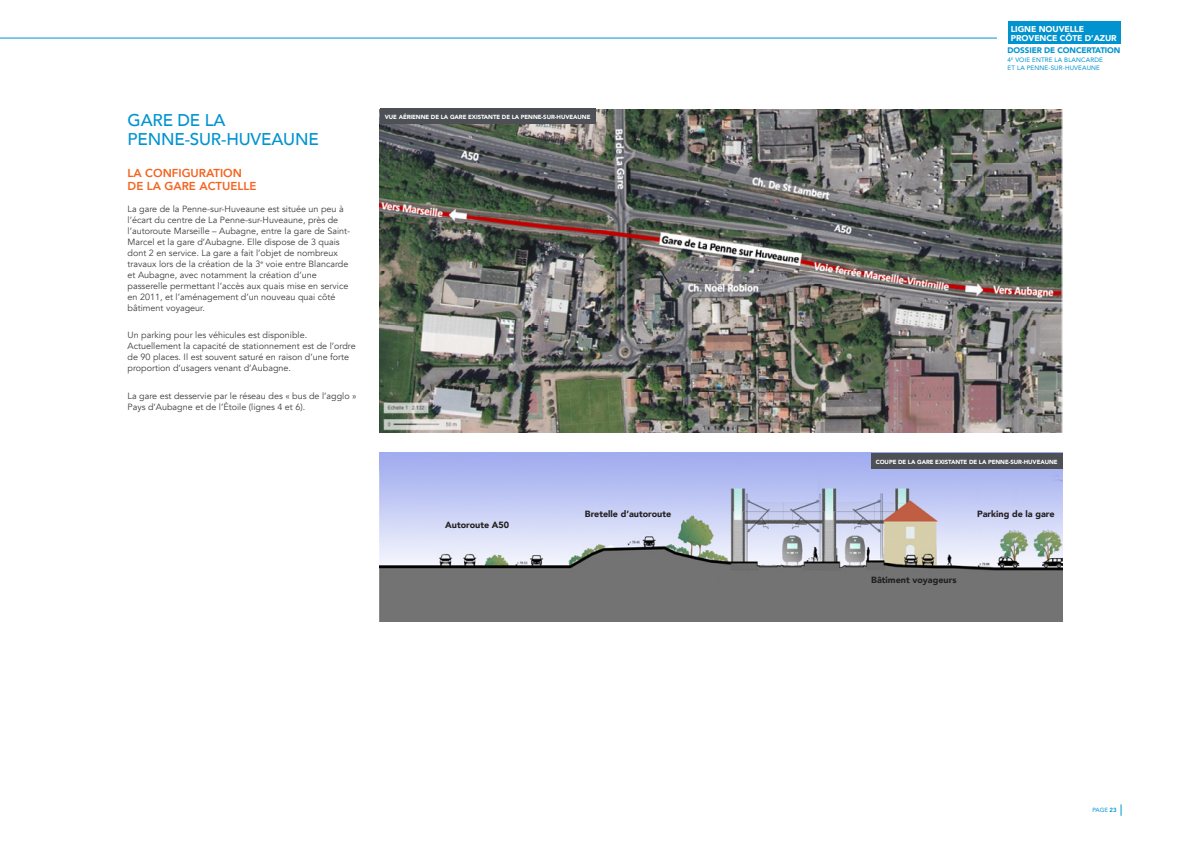
<style>
.page{position:relative;width:1191px;height:842px;background:#fff}
.page>*{position:absolute;margin:0;border:0;box-sizing:border-box;transform-origin:0 0}
.t1{font:500 17px/19px "Avenir";letter-spacing:-.01em;color:#0093d0}
.sous_sous_titre{font:800 11.5px/13px "Avenir";color:#f36421}
.t2{font:9px/11px "Avenir";color:#3e3e3f}
.t3{font:900 9px "Avenir";color:#231f20}
.t4{font:900 8.5px/8.8px "Avenir";letter-spacing:-.01em;color:#fff}
.t5{font:900 8.1px "Avenir";letter-spacing:-.01em;color:#0093d0}
.t6{font:6.3px/7.6px "Avenir";letter-spacing:.02em;color:#0093d0}
.legende{font:900 6px "Avenir";letter-spacing:-.01em;color:#fff}
.t7{font:6px "Avenir";color:#0093d0}
.s1{font-weight:800}
</style>
<div class="page">
<svg style="left:1120px;top:804px;width:1px;height:12px"></svg>
<img style="left:379px;top:109px;width:683px;height:323px">
<div style="left:380px;top:109px;width:215px;height:15px;background:#4d5156"></div>
<img style="left:379px;top:453px;width:683px;height:169px">
<div style="left:871px;top:453px;width:191px;height:15px;background:#4d5156"></div>
<hr style="left:0;top:38px;width:997px;height:1px;background:#0093d0">
<div style="left:1007px;top:21px;width:113px;height:23px;background:#0093d0"></div>
<p class="t1" style="left:128px;top:110px;width:193px">GARE DE LA<br>PENNE-SUR-HUVEAUNE</p>
<p class="sous_sous_titre" style="left:128px;top:166px;width:130px">LA CONFIGURATION<br>DE LA GARE ACTUELLE</p>
<p class="t2" style="left:128px;top:203px;width:224px">La gare de la Penne-sur-Huveaune est située un peu à l’écart du centre de La Penne-sur-Huveaune, près de l’autoroute Marseille – Aubagne, entre la gare de Saint-Marcel et la gare d’Aubagne. Elle dispose de 3 quais dont 2 en service. La gare a fait l’objet de nombreux travaux lors de la création de la 3<sup>e</sup> voie entre Blancarde et Aubagne, avec notamment la création d’une passerelle permettant l’accès aux quais mise en service en 2011, et l’aménagement d’un nouveau quai côté bâtiment voyageur.</p>
<p class="t2" style="left:128px;top:330px;width:229px">Un parking pour les véhicules est disponible.<br>Actuellement la capacité de stationnement est de l’ordre de 90 places. Il est souvent saturé en raison d’une forte proportion d’usagers venant d’Aubagne.</p>
<p class="t2" style="left:128px;top:391px;width:230px">La gare est desservie par le réseau des « bus de l’agglo »<br>Pays d’Aubagne et de l’Étoile (lignes 4 et 6).</p>
<p class="legende" style="left:385px;top:112px;width:207px">VUE AÉRIENNE DE LA GARE EXISTANTE DE LA PENNE-SUR-HUVEAUNE</p>
<p class="t3" style="left:445px;top:517px;width:65px">Autoroute A50</p>
<p class="t3" style="left:585px;top:506px;width:88px">Bretelle d’autoroute</p>
<p class="t4" style="left:1010px;top:24px;width:107px">LIGNE NOUVELLE<br>PROVENCE CÔTE D’AZUR</p>
<p class="t6" style="left:1007px;top:56px;width:97px">4<sup>E</sup> VOIE ENTRE LA BLANCARDE<br>ET LA PENNE-SUR-HUVEAUNE</p>
<p class="t5" style="left:1007px;top:44px;width:114px">DOSSIER DE CONCERTATION</p>
<p class="legende" style="left:875px;top:456px;width:183px">COUPE DE LA GARE EXISTANTE DE LA PENNE-SUR-HUVEAUNE</p>
<p class="t3" style="left:977px;top:506px;width:79px">Parking de la gare</p>
<p class="t3" style="left:871px;top:572px;width:87px">Bâtiment voyageurs</p>
<p class="t7" style="left:1092px;top:805px;width:26px">PAGE <span class="s1">23</span></p>
</div>
